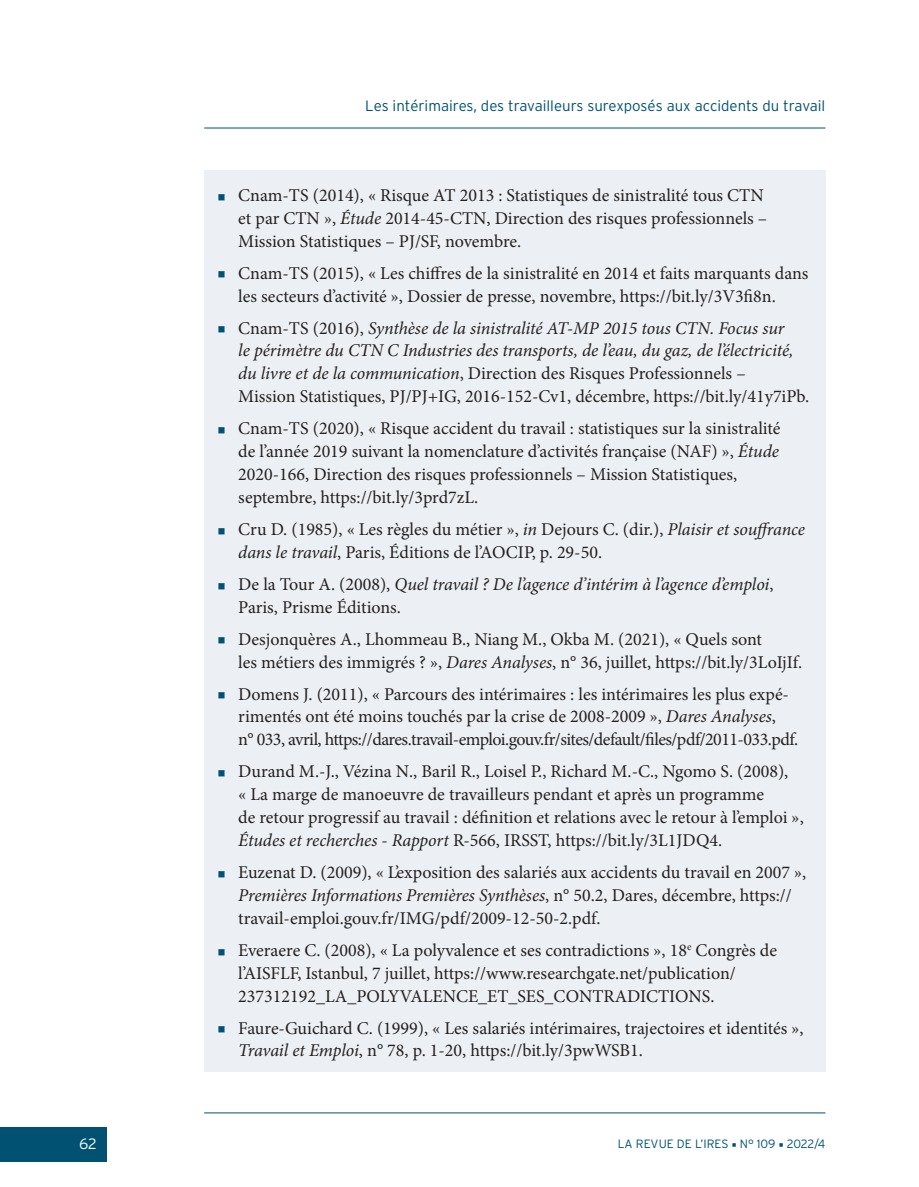
<style>
.page{position:relative;width:919px;height:1187px;background:#fff}
.page>*{position:absolute;margin:0;border:0;box-sizing:border-box;transform-origin:0 0}
.REFBIBLIO{font:18px/23px "Minion Pro";color:#231f20}
.REFBIBLIO-2{font:italic 18px/23px "Minion Pro";letter-spacing:-.005em;color:#231f20}
.t1{font:300 15px "Interstate";color:#015272}
.t2{font:300 15px "Interstate";color:#fff}
.t3{font:300 12px "Interstate";color:#015272}
.s1{color:#015272}
.s2{font-style:italic}
.s3{font-style:normal}
.s4{font-family:"Minion Pro";font-weight:400}
</style>
<div class="page">
<div style="left:0;top:1127px;width:106px;height:34px;background:#015272"></div>
<hr style="left:204px;top:128px;width:621px;height:1px;background:#015272">
<hr style="left:204px;top:1112px;width:621px;height:1px;background:#015272">
<div style="left:204px;top:170px;width:621px;height:901px;background:#ecf0f4"></div>
<p class="t1" style="left:365px;top:97px;width:461px">Les intérimaires, des travailleurs surexposés aux accidents du travail</p>
<p class="REFBIBLIO" style="left:238px;top:184px;width:530px;text-indent:-21px"><span class="s1">▪</span> Cnam-TS (2014), « Risque AT 2013 : Statistiques de sinistralité tous CTN et par CTN », <span class="s2">Étude</span> 2014-45-CTN, Direction des risques professionnels –<br>Mission Statistiques – PJ/SF, novembre.</p>
<p class="REFBIBLIO" style="left:238px;top:261px;width:571px;text-indent:-21px"><span class="s1">▪</span> Cnam-TS (2015), « Les chiffres de la sinistralité en 2014 et faits marquants dans les secteurs d’activité », Dossier de presse, novembre, https://bit.ly/3V3fi8n.</p>
<p class="REFBIBLIO-2" style="left:238px;top:316px;width:572px;text-indent:-21px"><span class="s1">▪</span> <span class="s3">Cnam-TS (2016),</span> Synthèse de la sinistralité AT-MP 2015 tous CTN. Focus sur<br>le périmètre du CTN C Industries des transports, de l’eau, du gaz, de l’électricité, du livre et de la communication<span class="s3">, Direction des Risques Professionnels –<br>Mission Statistiques, PJ/PJ+IG, 2016-152-Cv1, décembre, https://bit.ly/41y7iPb.</span></p>
<p class="REFBIBLIO" style="left:238px;top:417px;width:543px;text-indent:-21px"><span class="s1">▪</span> Cnam-TS (2020), « Risque accident du travail : statistiques sur la sinistralité de l’année 2019 suivant la nomenclature d’activités française (NAF) », <span class="s2">Étude </span>2020-166, Direction des risques professionnels – Mission Statistiques, septembre, https://bit.ly/3prd7zL.</p>
<p class="REFBIBLIO" style="left:238px;top:518px;width:568px;text-indent:-21px"><span class="s1">▪</span> Cru D. (1985), « Les règles du métier », <span class="s2">in</span> Dejours C. (dir.), <span class="s2">Plaisir et souffrance dans le travail</span>, Paris, Éditions de l’AOCIP, p. 29-50.</p>
<p class="REFBIBLIO-2" style="left:238px;top:572px;width:537px;text-indent:-21px"><span class="s1">▪</span> <span class="s3">De la Tour A. (2008),</span> Quel travail ? De l’agence d’intérim à l’agence d’emploi<span class="s3">,<br>Paris, Prisme Éditions.</span></p>
<p class="REFBIBLIO" style="left:238px;top:627px;width:565px;text-indent:-21px"><span class="s1">▪</span> Desjonquères A., Lhommeau B., Niang M., Okba M. (2021), « Quels sont<br>les métiers des immigrés ? », <span class="s2">Dares Analyses</span>, n° 36, juillet, https://bit.ly/3LoIjIf.</p>
<p class="REFBIBLIO" style="left:238px;top:682px;width:561px;text-indent:-21px"><span class="s1">▪</span> Domens J. (2011), « Parcours des intérimaires : les intérimaires les plus expé&shy;rimentés ont été moins touchés par la crise de 2008-2009 », <span class="s2">Dares Analyses</span>,<br>n° 033, avril, https://dares.travail-emploi.gouv.fr/sites/default/files/pdf/2011-033.pdf.</p>
<p class="REFBIBLIO" style="left:238px;top:760px;width:567px;text-indent:-21px"><span class="s1">▪</span> Durand M.-J., Vézina N., Baril R., Loisel P., Richard M.-C., Ngomo S. (2008),<br>« La marge de manoeuvre de travailleurs pendant et après un programme<br>de retour progressif au travail : définition et relations avec le retour à l’emploi », <span class="s2">Études et recherches - Rapport</span> R-566, IRSST, https://bit.ly/3L1JDQ4.</p>
<p class="REFBIBLIO" style="left:238px;top:860px;width:569px;text-indent:-21px"><span class="s1">▪</span> Euzenat D. (2009), « L’exposition des salariés aux accidents du travail en 2007 »,<br><span class="s2">Premières Informations Premières Synthèses</span>, n° 50.2, Dares, décembre, https:// travail-emploi.gouv.fr/IMG/pdf/2009-12-50-2.pdf.</p>
<p class="REFBIBLIO" style="left:238px;top:938px;width:540px;text-indent:-21px"><span class="s1">▪</span> Everaere C. (2008), « La polyvalence et ses contradictions », 18<sup>e</sup> Congrès de l’AISFLF, Istanbul, 7 juillet, https://www.researchgate.net/publication/<br>237312192_LA_POLYVALENCE_ET_SES_CONTRADICTIONS.</p>
<p class="REFBIBLIO" style="left:238px;top:1016px;width:567px;text-indent:-21px"><span class="s1">▪</span> Faure-Guichard C. (1999), « Les salariés intérimaires, trajectoires et identités »,<br><span class="s2">Travail et Emploi</span>, n° 78, p. 1-20, https://bit.ly/3pwWSB1.</p>
<p class="t2" style="left:79px;top:1135px;width:19px">62</p>
<p class="t3" style="left:617px;top:1137px;width:209px">LA REVUE DE L’IRES <span class="s4">■</span> N° 109 <span class="s4">■</span> 2022/4</p>
</div>
